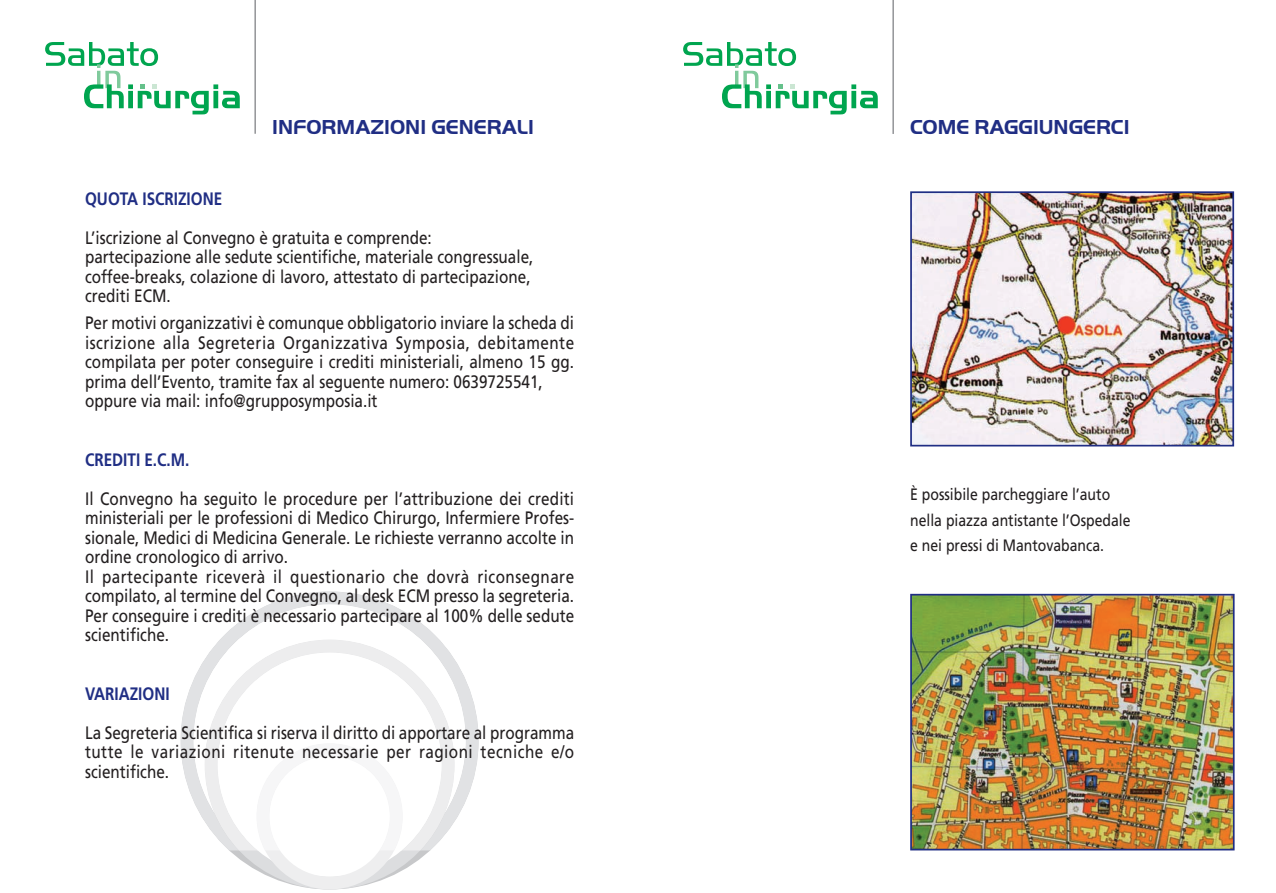
<style>
.page{position:relative;width:1276px;height:893px;background:#fff}
.page>*{position:absolute;margin:0;border:0;box-sizing:border-box;transform-origin:0 0}
.t1{font:700 21px "Handel Got D";color:#202e84}
.t2{font:18px/19.5px "Frutiger";color:#231f20;scale:.85 1}
.t3{font:700 18px "Frutiger";color:#202e84;scale:.85 1}
.t4{font:16.5px/25.5px "Frutiger";color:#231f20;scale:.85 1}
</style>
<div class="page">
<svg style="left:45px;top:42px;width:195px;height:72px"></svg>
<hr style="left:254px;top:0;width:2px;height:134px;background:#939598">
<svg style="left:181px;top:591px;width:297px;height:231px"></svg>
<svg style="left:205px;top:640px;width:249px;height:198px"></svg>
<svg style="left:217px;top:652px;width:225px;height:237px"></svg>
<svg style="left:683px;top:42px;width:194px;height:72px"></svg>
<hr style="left:892px;top:0;width:2px;height:134px;background:#939598">
<img style="left:913px;top:194px;width:318px;height:249px">
<div style="left:910px;top:191px;width:324px;height:255px;border:2px solid #202e84"></div>
<img style="left:913px;top:597px;width:318px;height:250px">
<div style="left:910px;top:594px;width:324px;height:256px;border:2px solid #202e84"></div>
<p class="t1" style="left:272px;top:114px;width:263px">INFORMAZIONI GENERALI</p>
<p class="t3" style="left:85px;top:191px;width:163px">QUOTA ISCRIZIONE</p>
<p class="t2" style="left:85px;top:229px;width:529px">L’iscrizione al Convegno è gratuita e comprende: partecipazione alle sedute scientifiche, materiale congressuale, coffee-breaks, colazione di lavoro, attestato di partecipazione, crediti ECM.</p>
<p class="t2" style="left:85px;top:315px;width:577px">Per motivi organizzativi è comunque obbligatorio inviare la scheda di iscrizione alla Segreteria Organizzativa Symposia, debitamente compilata per poter conseguire i crediti ministeriali, almeno 15 gg. prima dell’Evento, tramite fax al seguente numero: 0639725541, oppure via mail: info@grupposymposia.it</p>
<p class="t3" style="left:85px;top:452px;width:124px">CREDITI E.C.M.</p>
<p class="t2" style="left:85px;top:490px;width:577px">Il Convegno ha seguito le procedure per l’attribuzione dei crediti ministeriali per le professioni di Medico Chirurgo, Infermiere Profes&shy;sionale, Medici di Medicina Generale. Le richieste verranno accolte in ordine cronologico di arrivo.<br>Il partecipante riceverà il questionario che dovrà riconsegnare compilato, al termine del Convegno, al desk ECM presso la segreteria.<br>Per conseguire i crediti è necessario partecipare al 100% delle sedute scientifiche.</p>
<p class="t3" style="left:85px;top:686px;width:101px">VARIAZIONI</p>
<p class="t2" style="left:85px;top:724px;width:577px;text-align:justify">La Segreteria Scientifica si riserva il diritto di apportare al programma tutte le variazioni ritenute necessarie per ragioni tecniche e/o scientifiche.</p>
<p class="t1" style="left:910px;top:114px;width:221px">COME RAGGIUNGERCI</p>
<p class="t4" style="left:910px;top:483px;width:261px">È possibile parcheggiare l’auto nella piazza antistante l’Ospedale e nei pressi di Mantovabanca.</p>
</div>
